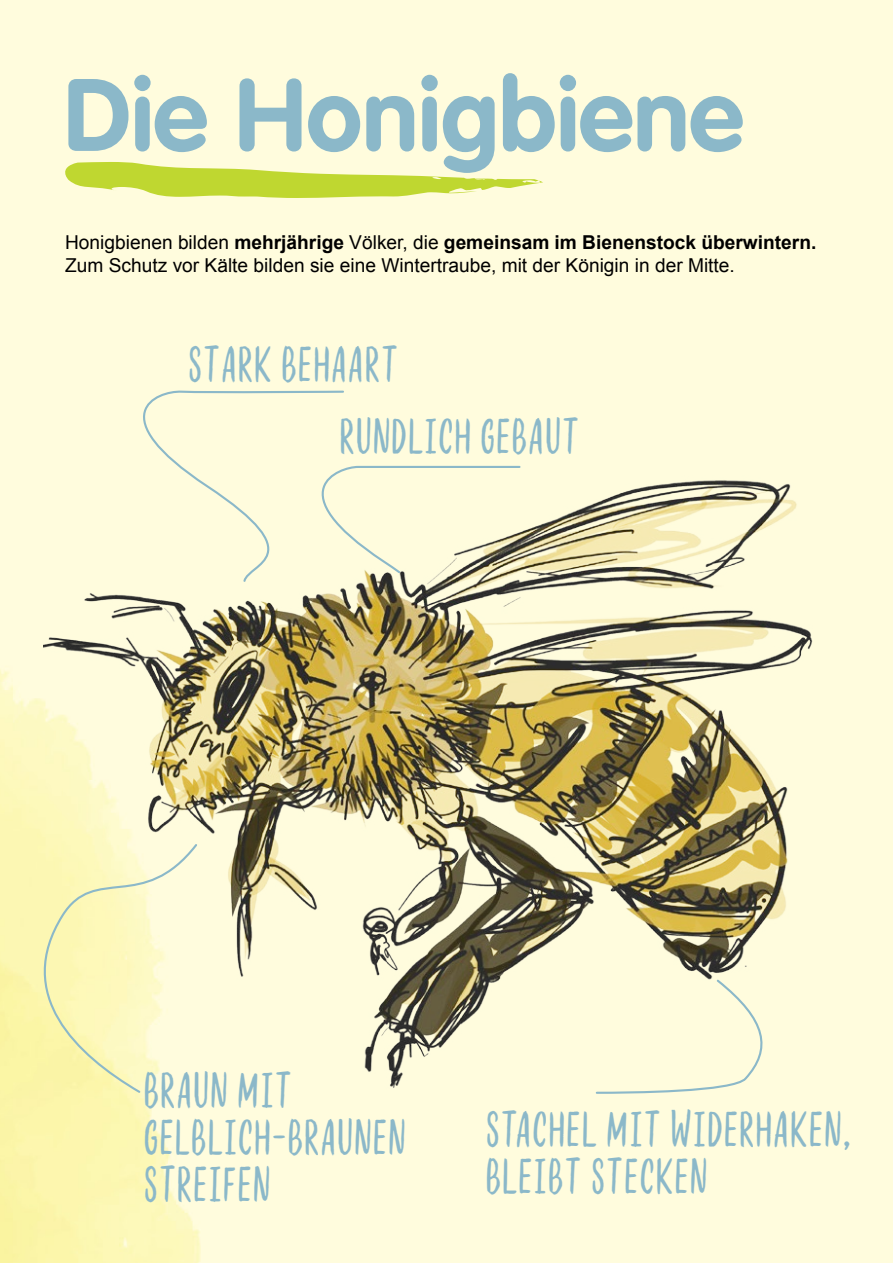
<style>
.page{position:relative;width:893px;height:1263px;background:#fffcdd}
.page>*{position:absolute;margin:0;border:0;box-sizing:border-box;transform-origin:0 0}
.t1{font:700 100.95px "VAG Rounded Std";color:#8bb8c9}
.t2{font:46.8px/46.8px "Blooms Hand";color:#8bb8c9}
.t3{font:19.2px/23px "Arial";color:#000}
.s1{font-weight:700}
</style>
<div class="page">
<svg style="left:57px;top:162px;width:486px;height:36px;background:#dae679"></svg>
<svg style="left:100px;top:388px;width:245px;height:35px;background:#f8f8db"></svg>
<svg style="left:13px;top:842px;width:31px;height:253px;background:#fbf6ad"></svg>
<img style="left:44px;top:423px;width:793px;height:691px">
<h1 class="t1" style="left:64px;top:56px;width:681px">Die Honigbiene</h1>
<p class="t3" style="left:65px;top:231px;width:753px">Honigbienen bilden <span class="s1">mehrjährige</span> Völker, die <span class="s1">gemeinsam im Bienenstock überwintern.<br></span>Zum Schutz vor Kälte bilden sie eine Wintertraube, mit der Königin in der Mitte.</p>
<h2 class="t2" style="left:187px;top:341px;width:213px">STARK BEHAART</h2>
<h2 class="t2" style="left:339px;top:413px;width:242px">RUNDLICH GEBAUT</h2>
<h2 class="t2" style="left:143px;top:1067px;width:265px">BRAUN MIT<br>GELBLICH-BRAUNEN<br>STREIFEN</h2>
<h2 class="t2" style="left:485px;top:1105px;width:368px">STACHEL MIT WIDERHAKEN,<br>BLEIBT STECKEN</h2>
</div>
